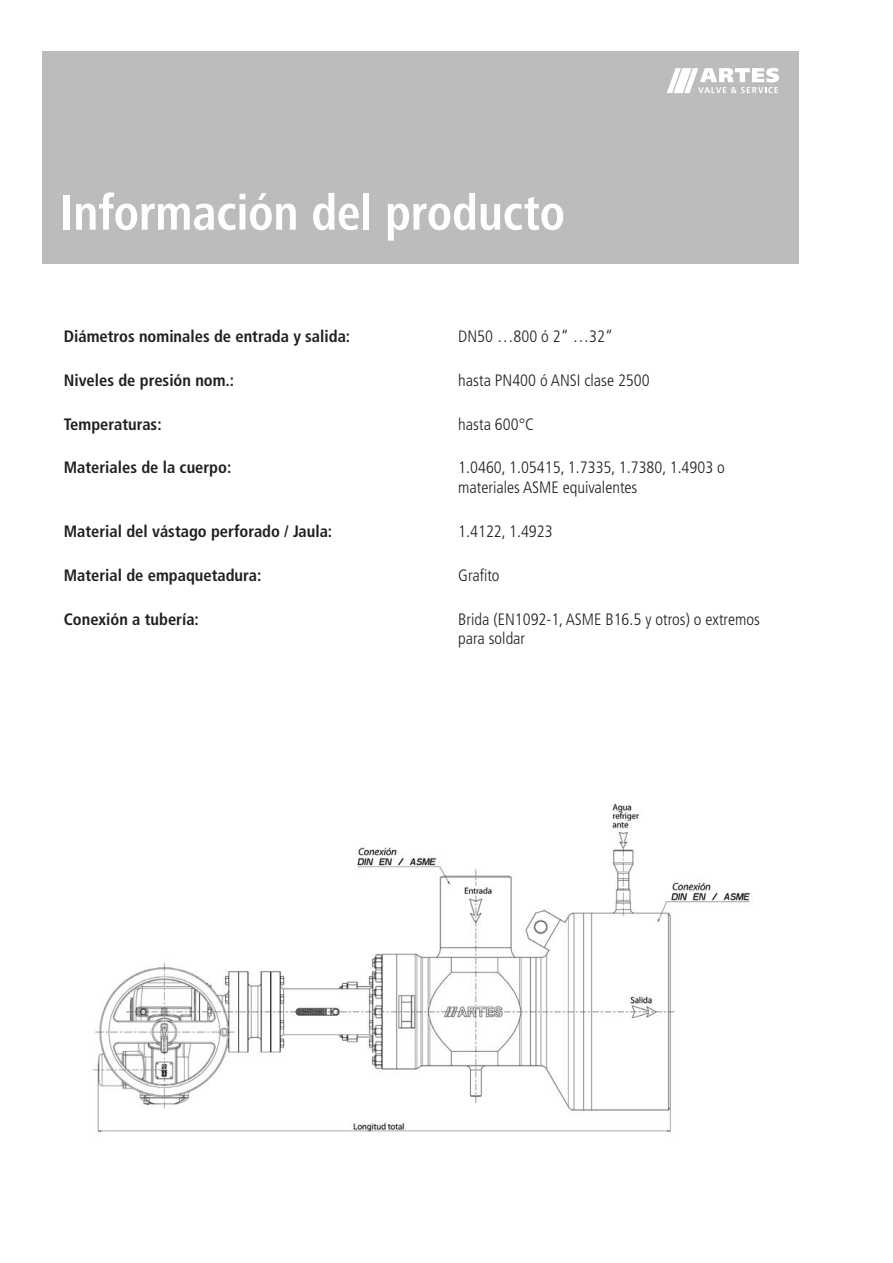
<style>
.page{position:relative;width:893px;height:1263px;background:#fff}
.page>*{position:absolute;margin:0;border:0;box-sizing:border-box;transform-origin:0 0}
.t1{font:700 condensed 51px "Frutiger Next LT";letter-spacing:-.01em;color:#fff}
.t2{font:300 condensed 16.5px/19.8px "Frutiger";color:#231f20}
.t3{font:700 condensed 16.5px "Frutiger";color:#231f20}
</style>
<div class="page">
<div style="left:42px;top:51px;width:757px;height:213px;background:#babcbe"></div>
<img style="left:92px;top:803px;width:659px;height:330px">
<svg style="left:667px;top:68px;width:112px;height:25px"></svg>
<h1 class="t1" style="left:59px;top:182px;width:507px">Información del producto</h1>
<p class="t3" style="left:64px;top:330px;width:288px">Diámetros nominales de entrada y salida:</p>
<p class="t2" style="left:458px;top:328px;width:156px">DN50 …800 ó 2“ …32“</p>
<p class="t3" style="left:64px;top:373px;width:172px">Niveles de presión nom.:</p>
<p class="t2" style="left:458px;top:371px;width:193px">hasta PN400 ó ANSI clase 2500</p>
<p class="t3" style="left:64px;top:417px;width:99px">Temperaturas:</p>
<p class="t2" style="left:458px;top:415px;width:77px">hasta 600°C</p>
<p class="t3" style="left:64px;top:461px;width:169px">Materiales de la cuerpo:</p>
<p class="t2" style="left:458px;top:459px;width:268px">1.0460, 1.05415, 1.7335, 1.7380, 1.4903 o materiales ASME equivalentes</p>
<p class="t3" style="left:64px;top:525px;width:270px">Material del vástago perforado / Jaula:</p>
<p class="t2" style="left:458px;top:523px;width:96px">1.4122, 1.4923</p>
<p class="t3" style="left:64px;top:568px;width:199px">Material de empaquetadura:</p>
<p class="t2" style="left:458px;top:567px;width:43px">Grafito</p>
<p class="t3" style="left:64px;top:612px;width:137px">Conexión a tubería:</p>
<p class="t2" style="left:458px;top:610px;width:303px">Brida (EN1092-1, ASME B16.5 y otros) o extremos para soldar</p>
</div>
